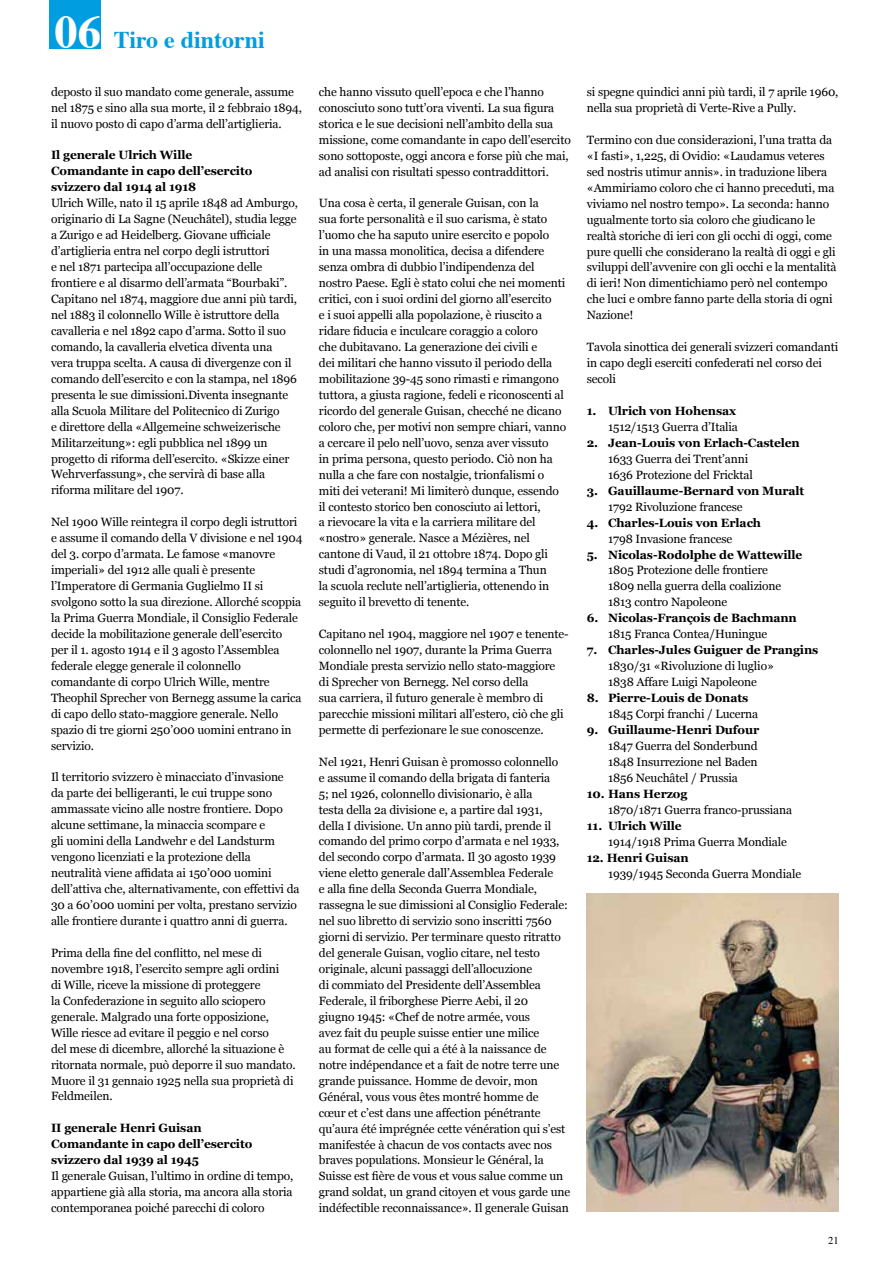
<style>
.page{position:relative;width:893px;height:1263px;background:#fff}
.page>*{position:absolute;margin:0;border:0;box-sizing:border-box;transform-origin:0 0}
.t1{font:700 24px "Times";color:#009ee0}
.t2{font:12px/15.9px "Georgia";letter-spacing:-.01em;color:#000}
.t3{font:700 12px/15.9px "Georgia";letter-spacing:-.01em;color:#000}
.t4{font:10.5px "Times";color:#000}
.s1{font-size:46.5px;color:#fff}
</style>
<div class="page">
<div style="left:50px;top:0;width:51px;height:49px;background:#009ee0"></div>
<img style="left:587px;top:893px;width:252px;height:319px">
<h1 class="t1" style="left:54px;top:17px;width:212px"><span class="s1">06</span> Tiro e dintorni</h1>
<p class="t2" style="left:51px;top:83px;width:253px">deposto il suo mandato come generale, assume nel 1875 e sino alla sua morte, il 2 febbraio 1894, il nuovo posto di capo d’arma dell’artiglieria.</p>
<p class="t3" style="left:51px;top:147px;width:203px">Il generale Ulrich Wille<br>Comandante in capo dell’esercito svizzero dal 1914 al 1918</p>
<p class="t2" style="left:51px;top:195px;width:248px">Ulrich Wille, nato il 15 aprile 1848 ad Amburgo, originario di La Sagne (Neuchâtel), studia legge a Zurigo e ad Heidelberg. Giovane ufficiale d’artiglieria entra nel corpo degli istruttori<br>e nel 1871 partecipa all’occupazione delle frontiere e al disarmo dell’armata “Bourbaki”.<br>Capitano nel 1874, maggiore due anni più tardi, nel 1883 il colonnello Wille è istruttore della cavalleria e nel 1892 capo d’arma. Sotto il suo comando, la cavalleria elvetica diventa una<br>vera truppa scelta. A causa di divergenze con il comando dell’esercito e con la stampa, nel 1896 presenta le sue dimissioni.Diventa insegnante alla Scuola Militare del Politecnico di Zurigo<br>e direttore della «Allgemeine schweizerische Militarzeitung»: egli pubblica nel 1899 un progetto di riforma dell’esercito. «Skizze einer Wehrverfassung», che servirà di base alla riforma militare del 1907.</p>
<p class="t2" style="left:51px;top:514px;width:253px">Nel 1900 Wille reintegra il corpo degli istruttori e assume il comando della V divisione e nel 1904 del 3. corpo d’armata. Le famose «manovre imperiali» del 1912 alle quali è presente l’Imperatore di Germania Guglielmo II si svolgono sotto la sua direzione. Allorché scoppia la Prima Guerra Mondiale, il Consiglio Federale decide la mobilitazione generale dell’esercito<br>per il 1. agosto 1914 e il 3 agosto l’Assemblea federale elegge generale il colonnello comandante di corpo Ulrich Wille, mentre Theophil Sprecher von Bernegg assume la carica di capo dello stato-maggiore generale. Nello spazio di tre giorni 250’000 uomini entrano in servizio.</p>
<p class="t2" style="left:51px;top:769px;width:250px">Il territorio svizzero è minacciato d’invasione da parte dei belligeranti, le cui truppe sono ammassate vicino alle nostre frontiere. Dopo alcune settimane, la minaccia scompare e<br>gli uomini della Landwehr e del Landsturm vengono licenziati e la protezione della neutralità viene affidata ai 150’000 uomini dell’attiva che, alternativamente, con effettivi da 30 a 60’000 uomini per volta, prestano servizio alle frontiere durante i quattro anni di guerra.</p>
<p class="t2" style="left:51px;top:944px;width:246px">Prima della fine del conflitto, nel mese di novembre 1918, l’esercito sempre agli ordini<br>di Wille, riceve la missione di proteggere<br>la Confederazione in seguito allo sciopero generale. Malgrado una forte opposizione, Wille riesce ad evitare il peggio e nel corso<br>del mese di dicembre, allorché la situazione è ritornata normale, può deporre il suo mandato.<br>Muore il 31 gennaio 1925 nella sua proprietà di Feldmeilen.</p>
<p class="t3" style="left:51px;top:1119px;width:203px">II generale Henri Guisan<br>Comandante in capo dell’esercito svizzero dal 1939 al 1945</p>
<p class="t2" style="left:51px;top:1167px;width:244px;text-align:justify">Il generale Guisan, l’ultimo in ordine di tempo, appartiene già alla storia, ma ancora alla storia contemporanea poiché parecchi di coloro</p>
<p class="t2" style="left:319px;top:83px;width:253px">che hanno vissuto quell’epoca e che l’hanno conosciuto sono tutt’ora viventi. La sua figura storica e le sue decisioni nell’ambito della sua missione, come comandante in capo dell’esercito sono sottoposte, oggi ancora e forse più che mai, ad analisi con risultati spesso contraddittori.</p>
<p class="t2" style="left:319px;top:195px;width:249px">Una cosa è certa, il generale Guisan, con la<br>sua forte personalità e il suo carisma, è stato l’uomo che ha saputo unire esercito e popolo<br>in una massa monolitica, decisa a difendere senza ombra di dubbio l’indipendenza del nostro Paese. Egli è stato colui che nei momenti critici, con i suoi ordini del giorno all’esercito<br>e i suoi appelli alla popolazione, è riuscito a ridare fiducia e inculcare coraggio a coloro<br>che dubitavano. La generazione dei civili e<br>dei militari che hanno vissuto il periodo della mobilitazione 39-45 sono rimasti e rimangono tuttora, a giusta ragione, fedeli e riconoscenti al ricordo del generale Guisan, checché ne dicano coloro che, per motivi non sempre chiari, vanno a cercare il pelo nell’uovo, senza aver vissuto<br>in prima persona, questo periodo. Ciò non ha nulla a che fare con nostalgie, trionfalismi o miti dei veterani! Mi limiterò dunque, essendo il contesto storico ben conosciuto ai lettori,<br>a rievocare la vita e la carriera militare del «nostro» generale. Nasce a Mézières, nel cantone di Vaud, il 21 ottobre 1874. Dopo gli studi d’agronomia, nel 1894 termina a Thun<br>la scuola reclute nell’artiglieria, ottenendo in seguito il brevetto di tenente.</p>
<p class="t2" style="left:319px;top:625px;width:251px">Capitano nel 1904, maggiore nel 1907 e tenente&shy;colonnello nel 1907, durante la Prima Guerra Mondiale presta servizio nello stato-maggiore di Sprecher von Bernegg. Nel corso della<br>sua carriera, il futuro generale è membro di parecchie missioni militari all’estero, ciò che gli permette di perfezionare le sue conoscenze.</p>
<p class="t2" style="left:319px;top:753px;width:253px">Nel 1921, Henri Guisan è promosso colonnello<br>e assume il comando della brigata di fanteria<br>5; nel 1926, colonnello divisionario, è alla<br>testa della 2a divisione e, a partire dal 1931, della I divisione. Un anno più tardi, prende il comando del primo corpo d’armata e nel 1933, del secondo corpo d’armata. Il 30 agosto 1939 viene eletto generale dall’Assemblea Federale<br>e alla fine della Seconda Guerra Mondiale, rassegna le sue dimissioni al Consiglio Federale: nel suo libretto di servizio sono inscritti 7560 giorni di servizio. Per terminare questo ritratto del generale Guisan, voglio citare, nel testo originale, alcuni passaggi dell’allocuzione<br>di commiato del Presidente dell’Assemblea Federale, il friborghese Pierre Aebi, il 20<br>giugno 1945: «Chef de notre armée, vous<br>avez fait du peuple suisse entier une milice<br>au format de celle qui a été à la naissance de notre indépendance et a fait de notre terre une grande puissance. Homme de devoir, mon Général, vous vous êtes montré homme de<br>cœur et c’est dans une affection pénétrante qu’aura été imprégnée cette vénération qui s’est manifestée à chacun de vos contacts avec nos braves populations. Monsieur le Général, la Suisse est fière de vous et vous salue comme un grand soldat, un grand citoyen et vous garde une indéfectible reconnaissance». Il generale Guisan</p>
<p class="t2" style="left:587px;top:83px;width:253px">si spegne quindici anni più tardi, il 7 aprile 1960, nella sua proprietà di Verte-Rive a Pully.</p>
<p class="t2" style="left:587px;top:131px;width:251px">Termino con due considerazioni, l’una tratta da «I fasti», 1,225, di Ovidio: «Laudamus veteres sed nostris utimur annis». in traduzione libera «Ammiriamo coloro che ci hanno preceduti, ma viviamo nel nostro tempo». La seconda: hanno ugualmente torto sia coloro che giudicano le realtà storiche di ieri con gli occhi di oggi, come pure quelli che considerano la realtà di oggi e gli sviluppi dell’avvenire con gli occhi e la mentalità di ieri! Non dimentichiamo però nel contempo che luci e ombre fanno parte della storia di ogni Nazione!</p>
<p class="t2" style="left:587px;top:339px;width:253px">Tavola sinottica dei generali svizzeri comandanti in capo degli eserciti confederati nel corso dei secoli</p>
<p class="t3" style="left:587px;top:402px;width:151px">1. Ulrich von Hohensax</p>
<p class="t2" style="left:608px;top:418px;width:131px">1512/1513 Guerra d’Italia</p>
<p class="t3" style="left:587px;top:434px;width:215px">2. Jean-Louis von Erlach-Castelen</p>
<p class="t2" style="left:608px;top:450px;width:146px">1633 Guerra dei Trent’anni<br>1636 Protezione del Fricktal</p>
<p class="t3" style="left:587px;top:482px;width:219px">3. Gauillaume-Bernard von Muralt</p>
<p class="t2" style="left:608px;top:498px;width:136px">1792 Rivoluzione francese</p>
<p class="t3" style="left:587px;top:514px;width:176px">4. Charles-Louis von Erlach</p>
<p class="t2" style="left:608px;top:530px;width:126px">1798 Invasione francese</p>
<p class="t3" style="left:587px;top:546px;width:217px">5. Nicolas-Rodolphe de Wattewille</p>
<p class="t2" style="left:608px;top:562px;width:175px">1805 Protezione delle frontiere<br>1809 nella guerra della coalizione<br>1813 contro Napoleone</p>
<p class="t3" style="left:587px;top:610px;width:212px">6. Nicolas-François de Bachmann</p>
<p class="t2" style="left:608px;top:626px;width:161px">1815 Franca Contea/Huningue</p>
<p class="t3" style="left:587px;top:641px;width:233px">7. Charles-Jules Guiguer de Prangins</p>
<p class="t2" style="left:608px;top:658px;width:167px">1830/31 «Rivoluzione di luglio»<br>1838 Affare Luigi Napoleone</p>
<p class="t3" style="left:587px;top:689px;width:163px">8. Pierre-Louis de Donats</p>
<p class="t2" style="left:608px;top:705px;width:152px">1845 Corpi franchi / Lucerna</p>
<p class="t3" style="left:587px;top:721px;width:174px">9. Guillaume-Henri Dufour</p>
<p class="t2" style="left:608px;top:737px;width:151px;text-align:justify">1847 Guerra del Sonderbund 1848 Insurrezione nel Baden 1856 Neuchâtel / Prussia</p>
<p class="t3" style="left:587px;top:785px;width:102px">10. Hans Herzog</p>
<p class="t2" style="left:608px;top:801px;width:186px">1870/1871 Guerra franco-prussiana</p>
<p class="t3" style="left:587px;top:817px;width:97px">11. Ulrich Wille</p>
<p class="t2" style="left:608px;top:833px;width:180px">1914/1918 Prima Guerra Mondiale</p>
<p class="t3" style="left:587px;top:849px;width:103px">12. Henri Guisan</p>
<p class="t2" style="left:608px;top:865px;width:195px">1939/1945 Seconda Guerra Mondiale</p>
<p class="t4" style="left:828px;top:1230px;width:12px">21</p>
</div>
